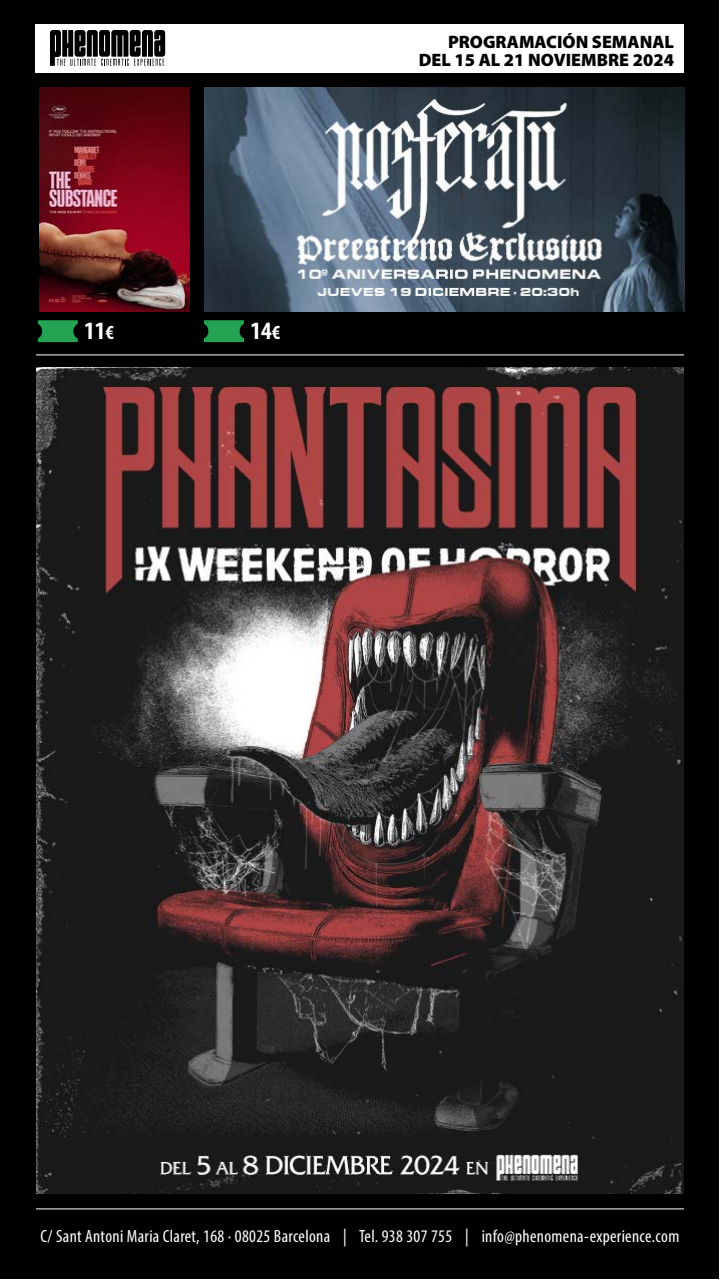
<style>
.page{position:relative;width:720px;height:1280px;background:#fff}
.page>*{position:absolute;margin:0;border:0;box-sizing:border-box;transform-origin:0 0}
.t1{font:700 condensed 25px "Myriad Pro";color:#fff}
.t2{font:18px/18px "Myriad Variable Concept";color:#000;text-align:right}
.t3{font:condensed 17.7px "Myriad Pro";letter-spacing:.02em;color:#fff}
.s1{font-size:20px}
</style>
<div class="page">
<div style="left:0;top:0;width:719px;height:1280px;background:#000"></div>
<hr style="left:36px;top:1208px;width:648px;height:1px;background:#fff">
<hr style="left:36px;top:354px;width:648px;height:1px;background:#fff">
<svg style="left:38px;top:320px;width:40px;height:22px"></svg>
<svg style="left:204px;top:320px;width:40px;height:22px"></svg>
<div style="left:36px;top:24px;width:648px;height:49px;background:#fff"></div>
<img style="left:40px;top:87px;width:149px;height:224px">
<svg style="left:50px;top:30px;width:115px;height:36px"></svg>
<img style="left:204px;top:87px;width:480px;height:224px">
<img style="left:36px;top:368px;width:648px;height:826px">
<h1 class="t1" style="left:84px;top:315px;width:31px">11<span class="s1">€</span></h1>
<h1 class="t1" style="left:250px;top:315px;width:31px">14<span class="s1">€</span></h1>
<p class="t2" style="left:419px;top:32px;width:257px">PROGRAMACIÓN SEMANAL<br>DEL 15 AL 21 NOVIEMBRE 2024</p>
<p class="t3" style="left:41px;top:1225px;width:640px">C/ Sant Antoni Maria Claret, 168 · 08025 Barcelona | Tel. 938 307 755 | info@phenomena-experience.com</p>
</div>
